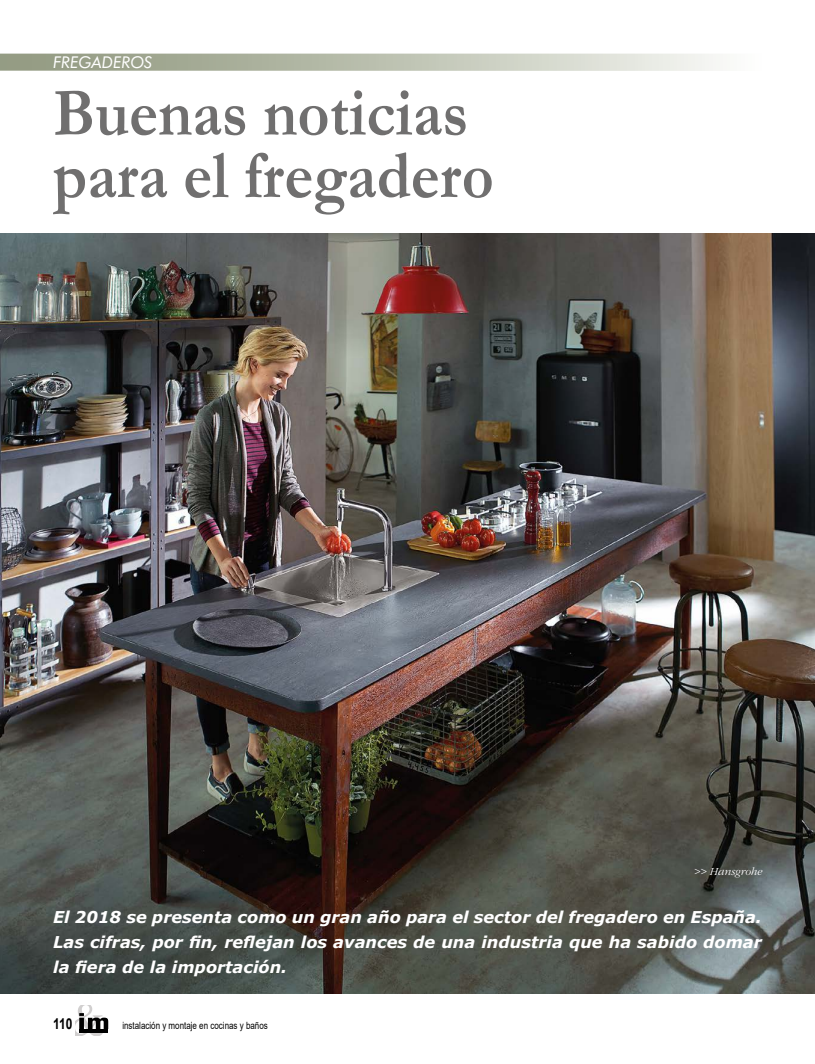
<style>
.page{position:relative;width:815px;height:1064px;background:#fff}
.page>*{position:absolute;margin:0;border:0;box-sizing:border-box;transform-origin:0 0}
.t1{font:700 68.75px/62.5px "Garamond";color:#706f6f;scale:.9 1}
.t2{font:italic 700 16.25px/25px "Verdana";color:#fff;text-align:justify}
.t3{font:italic 16.25px "Futura BT";color:#fff}
.t4{font:700 15px "Arial";color:#000;scale:.8 1}
.t5{font:italic 300 11.25px "Garamond";color:#fff}
.t6{font:10px "Arial";color:#000;scale:.8 1}
</style>
<div class="page">
<svg style="left:76px;top:1005px;width:32px;height:29px"></svg>
<div style="left:0;top:54px;width:815px;height:17px;background:linear-gradient(to right,#899176,#fffffe)"></div>
<img style="left:0;top:234px;width:815px;height:758px">
<p class="t3" style="left:53px;top:52px;width:101px">FREGADEROS</p>
<h1 class="t1" style="left:53px;top:82px;width:491px">Buenas noticias para el fregadero</h1>
<p class="t5" style="left:693px;top:865px;width:70px">&gt;&gt; Hansgrohe</p>
<p class="t2" style="left:53px;top:904px;width:710px">El 2018 se presenta como un gran año para el sector del fregadero en España.<br>Las cifras, por fin, reflejan los avances de una industria que ha sabido domar la fiera de la importación.</p>
<p class="t4" style="left:53px;top:1012px;width:26px">110</p>
<p class="t6" style="left:122px;top:1017px;width:183px">instalación y montaje en cocinas y baños</p>
</div>
